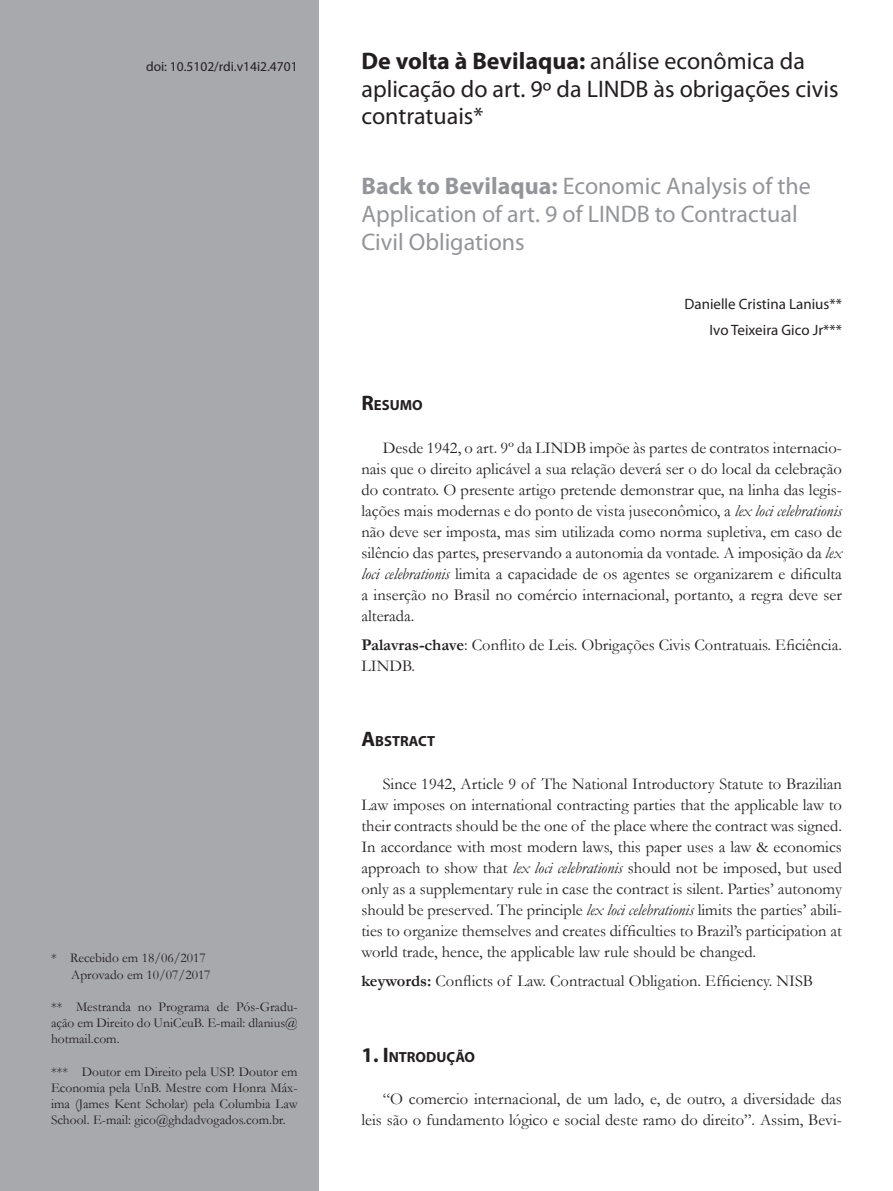
<style>
.page{position:relative;width:893px;height:1191px;background:#fff}
.page>*{position:absolute;margin:0;border:0;box-sizing:border-box;transform-origin:0 0}
.Tit2{font:24px/27.6px "Myriad Pro";color:#939598}
.Tit{font:24px/27.6px "Myriad Pro";color:#231f20}
.texto{font:16.5px/21px "Garamond";color:#231f20;text-align:justify}
.text_sem_recuo{font:16.5px/21px "Garamond";color:#231f20}
.Myriad_10{font:15px "Myriad Pro";color:#231f20}
.Subt_resumo{font:700 14.7px "Myriad Pro";color:#231f20}
.Subt{font:700 14.7px "Myriad Pro";color:#231f20}
.rodape{font:13.5px/16.2px "Garamond";color:#231f20;text-align:justify}
.Doi{font:13.5px "Myriad Pro";color:#231f20}
.s1{font-weight:700}
.s2{font-size:21px}
.s3{font-style:italic}
</style>
<div class="page">
<div style="left:0;top:0;width:319px;height:1191px;background:#a8a9ad"></div>
<p class="Doi" style="left:146px;top:58px;width:153px">doi: 10.5102/rdi.v14i2.4701</p>
<p class="Tit" style="left:361px;top:47px;width:479px"><span class="s1">De volta à Bevilaqua:</span> análise econômica da aplicação do art. 9º da LINDB às obrigações civis contratuais*</p>
<p class="Tit2" style="left:361px;top:172px;width:451px"><span class="s1">Back to Bevilaqua:</span> Economic Analysis of the<br>Application of art. 9 of LINDB to Contractual<br>Civil Obligations</p>
<p class="Myriad_10" style="left:684px;top:295px;width:159px">Danielle Cristina Lanius**</p>
<p class="Myriad_10" style="left:710px;top:321px;width:134px">Ivo Teixeira Gico Jr***</p>
<p class="rodape" style="left:51px;top:949px;width:156px">* Recebido em 18/06/2017</p>
<p class="rodape" style="left:71px;top:965px;width:141px">Aprovado em 10/07/2017</p>
<p class="rodape" style="left:51px;top:998px;width:248px">** Mestranda no Programa de Pós-Gradu&shy;ação em Direito do UniCeuB. E-mail: dlanius@ hotmail.com.</p>
<p class="rodape" style="left:51px;top:1063px;width:248px">*** Doutor em Direito pela USP. Doutor em Economia pela UnB. Mestre com Honra Máx&shy;ima (James Kent Scholar) pela Columbia Law School. E-mail: gico@ghdadvogados.com.br.</p>
<p class="Subt_resumo" style="left:361px;top:396px;width:63px"><span class="s2">R</span>ESUMO</p>
<p class="texto" style="left:361px;top:436px;width:482px;text-indent:21px">Desde 1942, o art. 9º da LINDB impõe às partes de contratos internacio&shy;nais que o direito aplicável a sua relação deverá ser o do local da celebração do contrato. O presente artigo pretende demonstrar que, na linha das legis&shy;lações mais modernas e do ponto de vista juseconômico, a <span class="s3">lex loci celebrationis </span>não deve ser imposta, mas sim utilizada como norma supletiva, em caso de silêncio das partes, preservando a autonomia da vontade. A imposição da <span class="s3">lex loci celebrationis</span> limita a capacidade de os agentes se organizarem e dificulta a inserção no Brasil no comércio internacional, portanto, a regra deve ser alterada.</p>
<p class="text_sem_recuo" style="left:361px;top:634px;width:482px"><span class="s1">Palavras-chave</span>: Conflito de Leis. Obrigações Civis Contratuais. Eficiência.<br>LINDB.</p>
<p class="Subt_resumo" style="left:361px;top:732px;width:75px"><span class="s2">A</span>BSTRACT</p>
<p class="texto" style="left:361px;top:772px;width:482px;text-indent:21px">Since 1942, Article 9 of The National Introductory Statute to Brazilian Law imposes on international contracting parties that the applicable law to their contracts should be the one of the place where the contract was signed.<br>In accordance with most modern laws, this paper uses a law &amp; economics approach to show that <span class="s3">lex loci celebrationis</span> should not be imposed, but used only as a supplementary rule in case the contract is silent. Parties’ autonomy should be preserved. The principle <span class="s3">lex loci celebrationis</span> limits the parties’ abili&shy;ties to organize themselves and creates difficulties to Brazil’s participation at world trade, hence, the applicable law rule should be changed.</p>
<p class="text_sem_recuo" style="left:361px;top:970px;width:453px"><span class="s1">keywords:</span> Conflicts of Law. Contractual Obligation. Efficiency. NISB</p>
<p class="Subt" style="left:361px;top:1047px;width:115px"><span class="s2">1. I</span>NTRODUÇÃO</p>
<p class="texto" style="left:361px;top:1087px;width:482px;text-align:right">“O comercio internacional, de um lado, e, de outro, a diversidade das leis são o fundamento lógico e social deste ramo do direito”. Assim, Bevi-</p>
</div>
